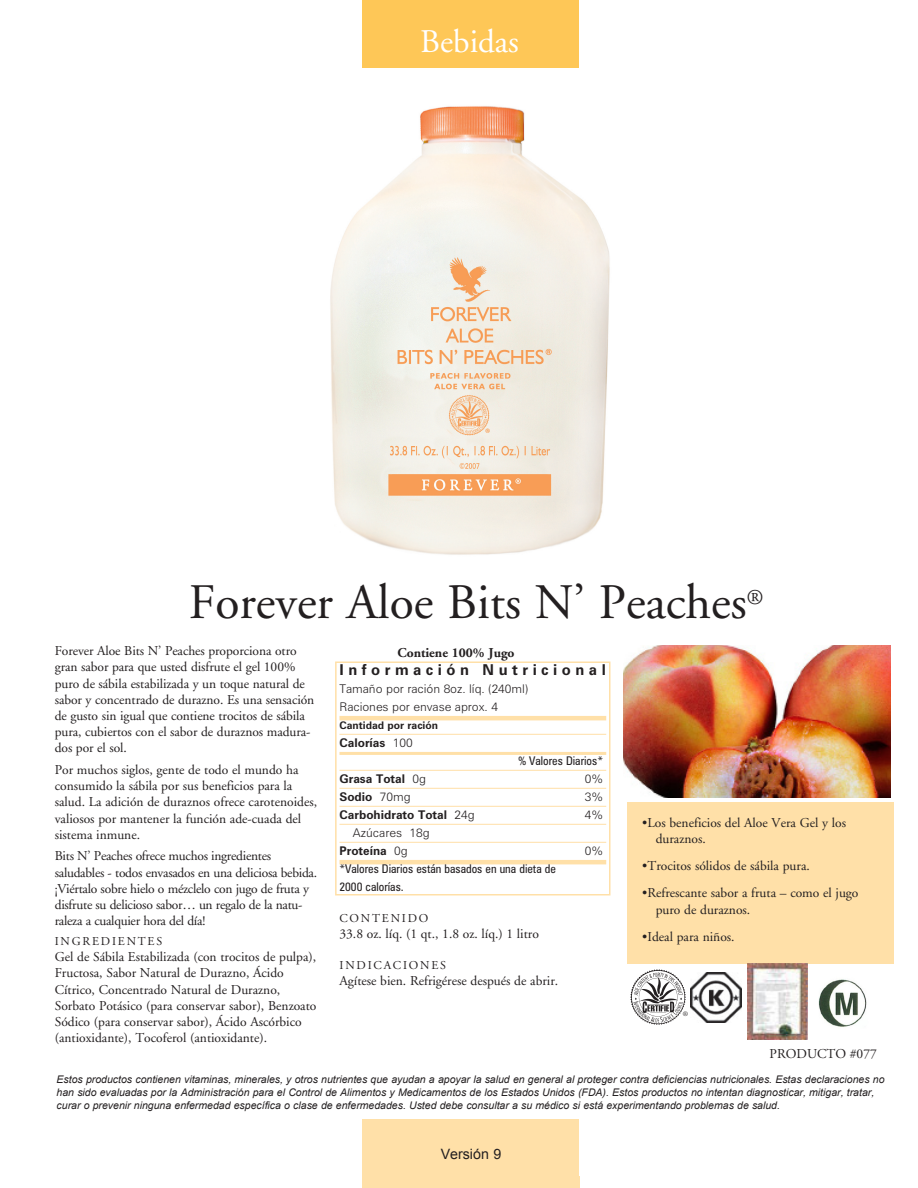
<style>
.page{position:relative;width:918px;height:1188px;background:#fff}
.page>*{position:absolute;margin:0;border:0;box-sizing:border-box;transform-origin:0 0}
.t1{font:49.5px "Adobe Garamond";color:#231f20}
.t2{font:33px "Adobe Garamond";color:#fff}
.t3{font:21px "Adobe Garamond";color:#231f20}
.t4{font:700 15px "Zurich BT";letter-spacing:.3em;color:#231f20}
.t5{font:14.25px "Arial";color:#231f20}
.t6{font:13.5px/16.2px "Adobe Garamond";color:#231f20}
.t7{font:13.5px/16.2px "Adobe Garamond";letter-spacing:-.02em;color:#231f20}
.t8{font:700 13.5px "Adobe Garamond";color:#231f20}
.t9{font:300 12px "Zurich BT";letter-spacing:-.005em;color:#231f20}
.t10{font:condensed 12px/18px "Zurich BT";color:#231f20}
.t11{font:700 12px "Zurich BT";color:#231f20}
.t12{font:12px "Adobe Garamond";letter-spacing:.15em;color:#231f20}
.t13{font:italic 10.5px/12.6px "Arial";color:#231f20}
.t14{font:700 10.5px "Zurich BT";color:#231f20}
.t15{font:6.75px "Adobe Garamond";color:#231f20}
.s1{font-weight:300}
</style>
<div class="page">
<hr style="left:339px;top:716px;width:267px;height:4px;background:#ffe0a8">
<hr style="left:339px;top:734px;width:267px;height:1px;background:#ffe0a8">
<hr style="left:339px;top:752px;width:267px;height:3px;background:#ffe0a8">
<hr style="left:339px;top:770px;width:267px;height:1px;background:#ffe0a8">
<hr style="left:339px;top:788px;width:267px;height:1px;background:#ffe0a8">
<hr style="left:339px;top:806px;width:267px;height:1px;background:#ffe0a8">
<hr style="left:339px;top:824px;width:267px;height:1px;background:#ffe0a8">
<hr style="left:339px;top:842px;width:267px;height:1px;background:#ffe0a8">
<hr style="left:339px;top:860px;width:267px;height:4px;background:#ffe0a8">
<div style="left:335px;top:662px;width:276px;height:234px;border:2px solid #ffe0a8"></div>
<div style="left:363px;top:0;width:216px;height:68px;background:#fec757"></div>
<div style="left:363px;top:1120px;width:216px;height:68px;background:#ffe0a8"></div>
<img style="left:624px;top:645px;width:267px;height:152px">
<div style="left:627px;top:802px;width:267px;height:162px;background:#ffe0a8"></div>
<img style="left:691px;top:973px;width:50px;height:50px">
<img style="left:747px;top:964px;width:61px;height:76px">
<img style="left:630px;top:970px;width:55px;height:55px">
<img style="left:330px;top:106px;width:280px;height:449px">
<img style="left:818px;top:979px;width:49px;height:48px">
<p class="t2" style="left:420px;top:24px;width:100px">Bebidas</p>
<p class="t1" style="left:189px;top:576px;width:559px">Forever Aloe Bits N’ Peaches</p>
<p class="t3" style="left:747px;top:586px;width:18px">®</p>
<p class="t6" style="left:55px;top:643px;width:261px">Forever Aloe Bits N’ Peaches proporciona otro gran sabor para que usted disfrute el gel 100% puro de sábila estabilizada y un toque natural de sabor y concentrado de durazno. Es una sensación de gusto sin igual que contiene trocitos de sábila pura, cubiertos con el sabor de duraznos madura&shy;dos por el sol.</p>
<p class="t6" style="left:55px;top:762px;width:264px">Por muchos siglos, gente de todo el mundo ha consumido la sábila por sus beneficios para la salud. La adición de duraznos ofrece carotenoides, valiosos por mantener la función ade-cuada del sistema inmune.</p>
<p class="t7" style="left:55px;top:848px;width:264px">Bits N’ Peaches ofrece muchos ingredientes saludables - todos envasados en una deliciosa bebida. ¡Viértalo sobre hielo o mézclelo con jugo de fruta y disfrute su delicioso sabor… un regalo de la natu&shy;raleza a cualquier hora del día!</p>
<p class="t12" style="left:55px;top:935px;width:109px">INGREDIENTES</p>
<p class="t6" style="left:55px;top:949px;width:263px">Gel de Sábila Estabilizada (con trocitos de pulpa), Fructosa, Sabor Natural de Durazno, Ácido Cítrico, Concentrado Natural de Durazno, Sorbato Potásico (para conservar sabor), Benzoato Sódico (para conservar sabor), Ácido Ascórbico (antioxidante), Tocoferol (antioxidante).</p>
<p class="t8" style="left:397px;top:646px;width:119px">Contiene 100% Jugo</p>
<p class="t4" style="left:339px;top:661px;width:268px">Información Nutricional</p>
<p class="t9" style="left:339px;top:682px;width:190px">Tamaño por ración 8oz. líq. (240ml)</p>
<p class="t9" style="left:339px;top:700px;width:160px">Raciones por envase aprox. 4</p>
<p class="t14" style="left:339px;top:719px;width:100px">Cantidad por ración</p>
<p class="t11" style="left:339px;top:736px;width:75px">Calorías <span class="s1">100</span></p>
<p class="t10" style="left:518px;top:752px;width:86px">% Valores Diarios*</p>
<p class="t11" style="left:339px;top:772px;width:88px">Grasa Total <span class="s1">0g</span></p>
<p class="t9" style="left:585px;top:772px;width:20px">0%</p>
<p class="t11" style="left:339px;top:790px;width:73px">Sodio <span class="s1">70mg</span></p>
<p class="t9" style="left:585px;top:790px;width:20px">3%</p>
<p class="t11" style="left:339px;top:808px;width:137px">Carbohidrato Total <span class="s1">24g</span></p>
<p class="t9" style="left:585px;top:808px;width:20px">4%</p>
<p class="t9" style="left:353px;top:826px;width:78px">Azúcares 18g</p>
<p class="t11" style="left:339px;top:844px;width:70px">Proteína <span class="s1">0g</span></p>
<p class="t9" style="left:585px;top:844px;width:20px">0%</p>
<p class="t10" style="left:339px;top:860px;width:218px">*Valores Diarios están basados en una dieta de<br>2000 calorías.</p>
<p class="t12" style="left:339px;top:912px;width:90px">CONTENIDO</p>
<p class="t6" style="left:339px;top:926px;width:201px">33.8 oz. líq. (1 qt., 1.8 oz. líq.) 1 litro</p>
<p class="t12" style="left:339px;top:959px;width:108px">INDICACIONES</p>
<p class="t6" style="left:339px;top:973px;width:220px">Agítese bien. Refrigérese después de abrir.</p>
<p class="t6" style="left:656px;top:815px;width:192px;text-indent:-14px">•Los beneficios del Aloe Vera Gel y los duraznos.</p>
<p class="t6" style="left:642px;top:858px;width:169px">•Trocitos sólidos de sábila pura.</p>
<p class="t6" style="left:656px;top:885px;width:204px;text-indent:-14px">•Refrescante sabor a fruta – como el jugo puro de duraznos.</p>
<p class="t6" style="left:642px;top:929px;width:94px">•Ideal para niños.</p>
<p class="t15" style="left:683px;top:1010px;width:7px">®</p>
<p class="t6" style="left:770px;top:1046px;width:109px">PRODUCTO #077</p>
<p class="t13" style="left:57px;top:1073px;width:829px">Estos productos contienen vitaminas, minerales, y otros nutrientes que ayudan a apoyar la salud en general al proteger contra deficiencias nutricionales. Estas declaraciones no han sido evaluadas por la Administración para el Control de Alimentos y Medicamentos de los Estados Unidos (FDA). Estos productos no intentan diagnosticar, mitigar, tratar, curar o prevenir ninguna enfermedad específica o clase de enfermedades. Usted debe consultar a su médico si está experimentando problemas de salud.</p>
<p class="t5" style="left:441px;top:1145px;width:62px">Versión 9</p>
</div>
